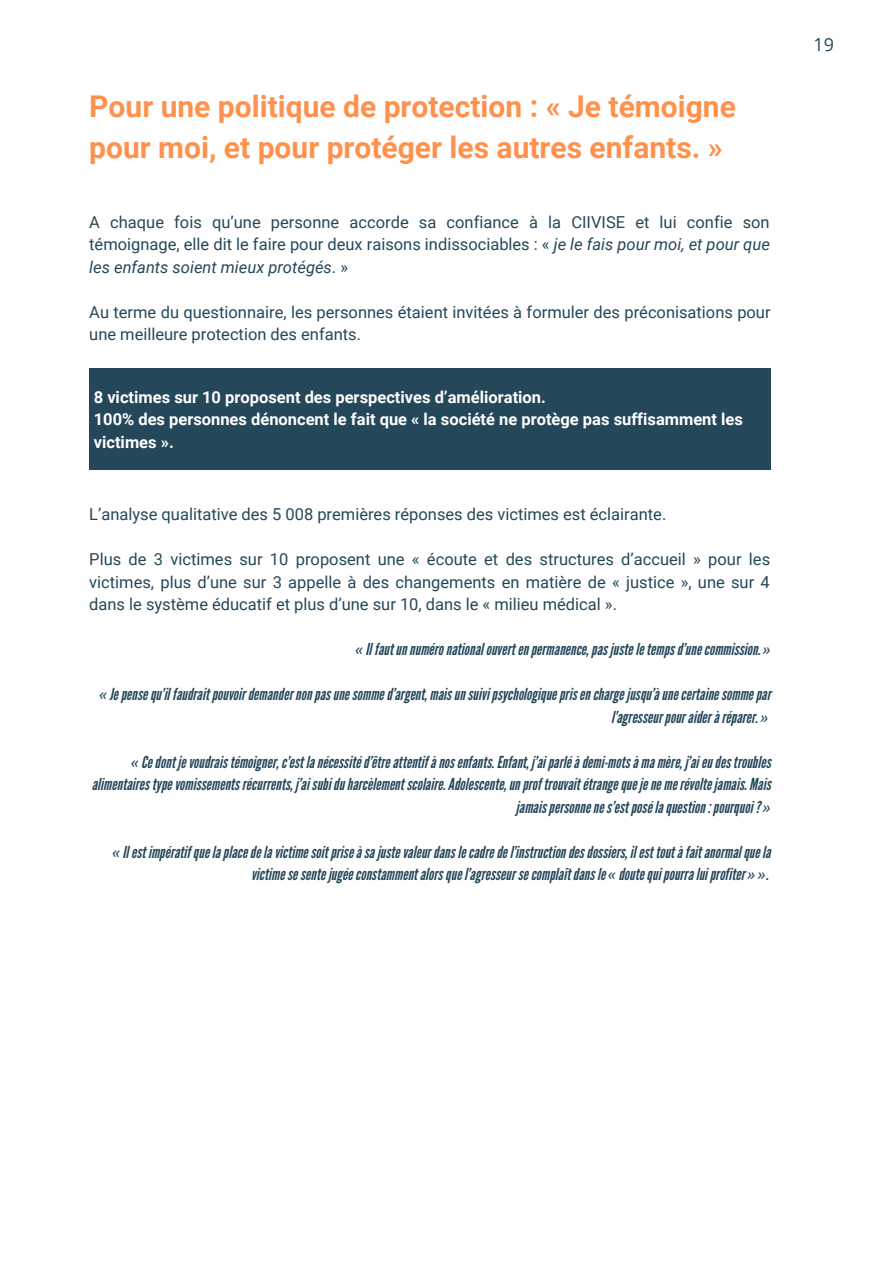
<style>
.page{position:relative;width:893px;height:1264px;background:#fff}
.page>*{position:absolute;margin:0;border:0;box-sizing:border-box;transform-origin:0 0}
.t1{font:700 30px/41.5px "Roboto";color:#ff914d}
.t2{font:18px "Open Sans";color:#24475a}
.t3{font:italic 16.5px/22.5px "League Gothic";color:#25475a;text-align:right}
.t4{font:16.5px/22.5px "Roboto";color:#25475a;text-align:justify}
.t5{font:700 16.5px/22.5px "Roboto";color:#fff}
.s1{font-style:italic}
.s2{font-family:"Noto Sans"}
</style>
<div class="page">
<div style="left:89px;top:369px;width:681px;height:101px;background:#25475a"></div>
<h1 class="t1" style="left:89px;top:86px;width:648px">Pour une politique de protection : « Je témoigne pour moi, et pour protéger les autres enfants. »</h1>
<p class="t4" style="left:89px;top:211px;width:682px">A chaque fois qu’une personne accorde sa confiance à la CIIVISE et lui confie son témoignage, elle dit le faire pour deux raisons indissociables : « <span class="s1">je le fais pour moi, et pour que les enfants soient mieux protégés</span>. »</p>
<p class="t4" style="left:89px;top:301px;width:682px">Au terme du questionnaire, les personnes étaient invitées à formuler des préconisations pour une meilleure protection des enfants.</p>
<p class="t5" style="left:94px;top:385px;width:650px">8 victimes sur 10 proposent des perspectives d’amélioration.<br>100% des personnes dénoncent le fait que « la société ne protège pas suffisamment les victimes ».</p>
<p class="t4" style="left:89px;top:503px;width:578px">L’analyse qualitative des 5 008 premières réponses des victimes est éclairante.</p>
<p class="t4" style="left:89px;top:548px;width:682px">Plus de 3 victimes sur 10 proposent une « écoute et des structures d’accueil » pour les victimes, plus d’une sur 3 appelle à des changements en matière de « justice », une sur 4 dans le système éducatif et plus d’une sur 10, dans le « milieu médical ».</p>
<p class="t3" style="left:355px;top:638px;width:417px"><span class="s2">«</span> Il fautunnuméronationalouvertenpermanence,pasjusteletempsd’unecommission. <span class="s2">»</span></p>
<p class="t3" style="left:99px;top:683px;width:673px"><span class="s2">«</span> Jepensequ’il faudraitpouvoirdemandernonpasunesommed’argent, maisunsuivipsychologiqueprisenchargejusqu’àunecertainesommepar l’agresseurpouraideràréparer. <span class="s2">»</span></p>
<p class="t3" style="left:92px;top:751px;width:680px"><span class="s2">«</span> Cedont jevoudraistémoigner,c’est lanécessitéd’êtreattentifànosenfants. Enfant, j’aiparléàdemi-motsà ma mère, j’aieudestroubles alimentairestypevomissementsrécurrents, j’aisubiduharcèlementscolaire.Adolescente,unprof trouvaitétrangequejene merévoltejamais. Mais jamaispersonnenes’estposélaquestion:pourquoi? <span class="s2">»</span></p>
<p class="t3" style="left:112px;top:841px;width:660px"><span class="s2">«</span> Ilest impératifquelaplacedelavictimesoitpriseàsajustevaleurdanslecadredel’instructiondesdossiers, ilest toutàfaitanormalquela victimesesentejugéeconstammentalorsquel’agresseursecomplaîtdansle <span class="s2">«</span> doutequipourraluiprofiter <span class="s2">» »</span>.</p>
<p class="t2" style="left:813px;top:32px;width:22px">19</p>
</div>
